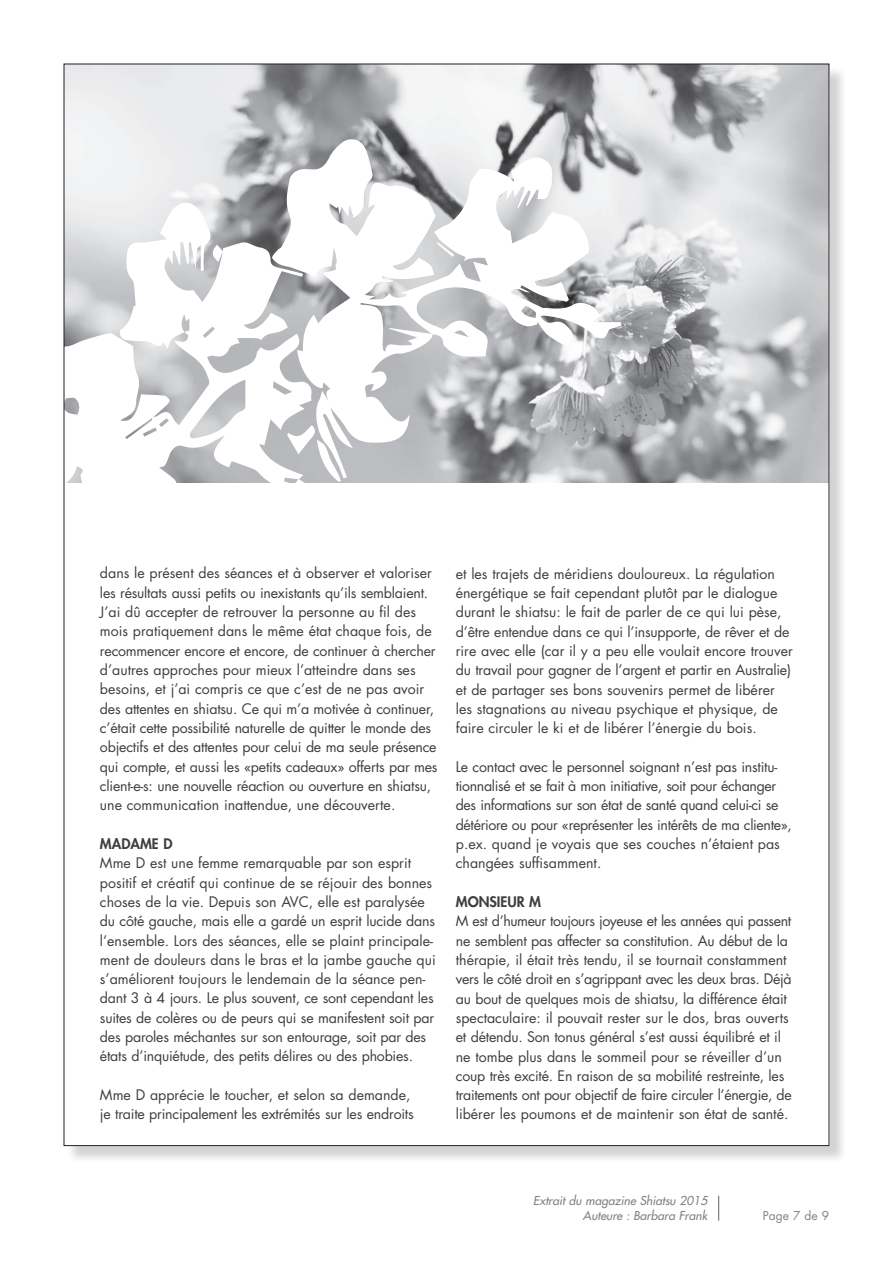
<style>
.page{position:relative;width:893px;height:1263px;background:#fff}
.page>*{position:absolute;margin:0;border:0;box-sizing:border-box;transform-origin:0 0}
.t1{font:14.1px/19.4px "Futura";letter-spacing:-.015em;color:#3e3e3f}
.gs_rechts{font:italic 500 12px "Futura Std";color:#808285}
.t2{font:12px "Futura Std";color:#808285}
.s1{font-weight:800}
</style>
<div class="page">
<svg style="left:718px;top:1196px;width:1px;height:24px"></svg>
<div style="left:66px;top:66px;width:781px;height:1097px;background:#231f20;opacity:.2"></div>
<div style="left:64px;top:64px;width:765px;height:1081px;background:#fff"></div>
<img style="left:66px;top:66px;width:761px;height:416px">
<svg style="left:66px;top:139px;width:555px;height:344px"></svg>
<p class="t1" style="left:100px;top:563px;width:339px">dans le présent des séances et à observer et valoriser les résultats aussi petits ou inexistants qu’ils semblaient.<br>J’ai dû accepter de retrouver la personne au fil des mois pratiquement dans le même état chaque fois, de recommencer encore et encore, de continuer à chercher d’autres approches pour mieux l’atteindre dans ses besoins, et j’ai compris ce que c’est de ne pas avoir des attentes en shiatsu. Ce qui m’a motivée à continuer, c’était cette possibilité naturelle de quitter le monde des objectifs et des attentes pour celui de ma seule présence qui compte, et aussi les «petits cadeaux» offerts par mes client-e-s: une nouvelle réaction ou ouverture en shiatsu, une communication inattendue, une découverte.</p>
<p class="t1" style="left:100px;top:834px;width:337px"><span class="s1">MADAME D<br></span>Mme D est une femme remarquable par son esprit positif et créatif qui continue de se réjouir des bonnes choses de la vie. Depuis son AVC, elle est paralysée du côté gauche, mais elle a gardé un esprit lucide dans l’ensemble. Lors des séances, elle se plaint principale&shy;ment de douleurs dans le bras et la jambe gauche qui s’améliorent toujours le lendemain de la séance pen&shy;dant 3 à 4 jours. Le plus souvent, ce sont cependant les suites de colères ou de peurs qui se manifestent soit par des paroles méchantes sur son entourage, soit par des états d’inquiétude, des petits délires ou des phobies.</p>
<p class="t1" style="left:100px;top:1085px;width:315px">Mme D apprécie le toucher, et selon sa demande, je traite principalement les extrémités sur les endroits</p>
<p class="t1" style="left:456px;top:563px;width:338px">et les trajets de méridiens douloureux. La régulation énergétique se fait cependant plutôt par le dialogue durant le shiatsu: le fait de parler de ce qui lui pèse, d’être entendue dans ce qui l’insupporte, de rêver et de rire avec elle (car il y a peu elle voulait encore trouver du travail pour gagner de l’argent et partir en Australie) et de partager ses bons souvenirs permet de libérer les stagnations au niveau psychique et physique, de faire circuler le ki et de libérer l’énergie du bois.</p>
<p class="t1" style="left:456px;top:757px;width:337px">Le contact avec le personnel soignant n’est pas institu&shy;tionnalisé et se fait à mon initiative, soit pour échanger des informations sur son état de santé quand celui-ci se détériore ou pour «représenter les intérêts de ma cliente», p.ex. quand je voyais que ses couches n’étaient pas changées suffisamment.</p>
<p class="t1" style="left:456px;top:892px;width:337px"><span class="s1">MONSIEUR M<br></span>M est d’humeur toujours joyeuse et les années qui passent ne semblent pas affecter sa constitution. Au début de la thérapie, il était très tendu, il se tournait constamment vers le côté droit en s’agrippant avec les deux bras. Déjà au bout de quelques mois de shiatsu, la différence était spectaculaire: il pouvait rester sur le dos, bras ouverts et détendu. Son tonus général s’est aussi équilibré et il ne tombe plus dans le sommeil pour se réveiller d’un coup très excité. En raison de sa mobilité restreinte, les traitements ont pour objectif de faire circuler l’énergie, de libérer les poumons et de maintenir son état de santé.</p>
<p class="gs_rechts" style="left:533px;top:1193px;width:176px">Extrait du magazine Shiatsu 2015</p>
<p class="gs_rechts" style="left:583px;top:1208px;width:126px">Auteure : Barbara Frank</p>
<p class="t2" style="left:763px;top:1208px;width:68px">Page 7 de 9</p>
</div>
